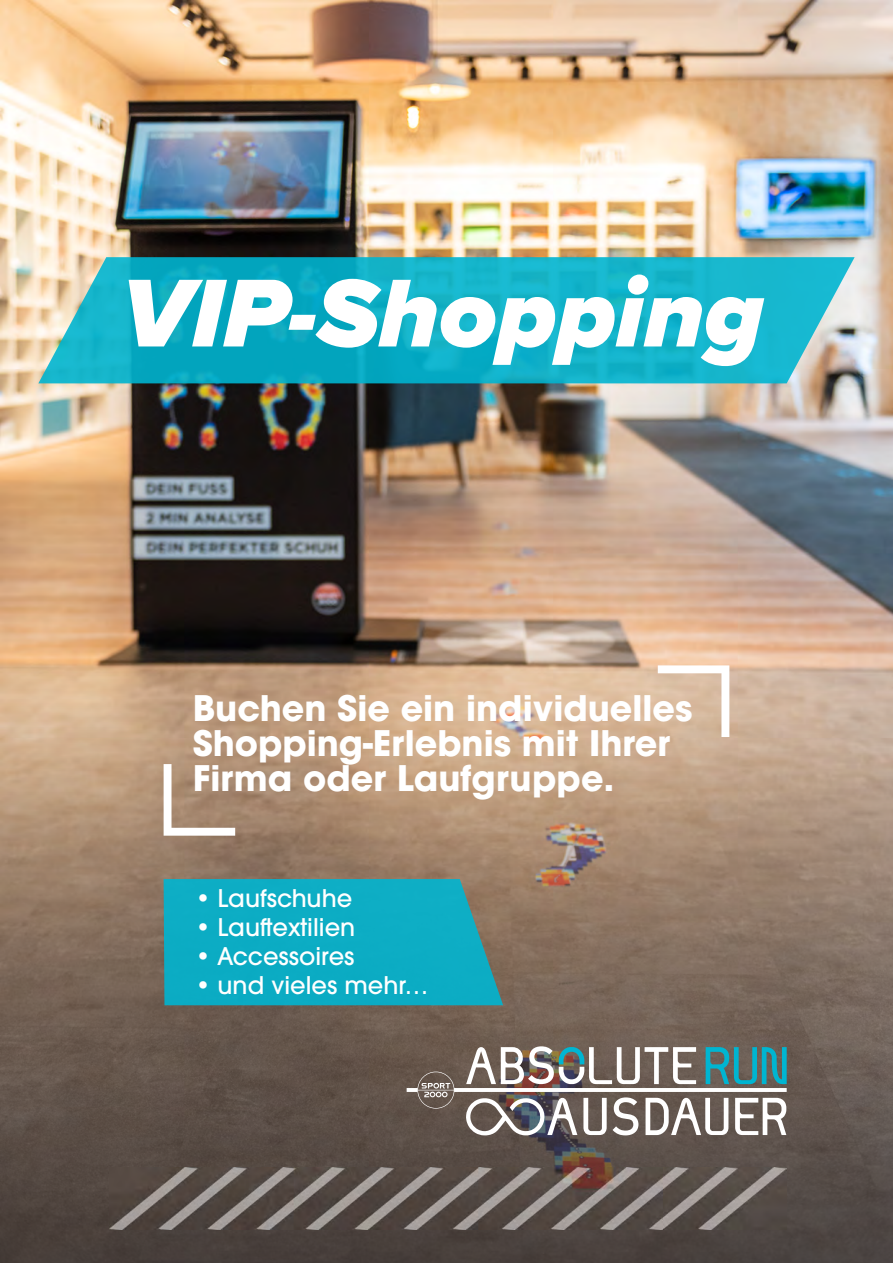
<style>
.page{position:relative;width:893px;height:1263px;background:#fff}
.page>*{position:absolute;margin:0;border:0;box-sizing:border-box;transform-origin:0 0}
.t1{font:italic 900 99.9px "Proxima Nova";color:#fff}
.t2{font:700 34.95px/35px "ITC Avant Garde Pro";color:#fff}
.t3{font:500 24.15px "ITC Avant Garde Pro";color:#fff}
</style>
<div class="page">
<img style="left:0;top:0;width:893px;height:667px">
<img style="left:0;top:667px;width:893px;height:596px">
<svg style="left:38px;top:257px;width:817px;height:126px;background:#20b2c6"></svg>
<svg style="left:164px;top:879px;width:339px;height:126px;background:#14a8bd"></svg>
<svg style="left:706px;top:1047px;width:81px;height:37px;background:#3b868d"></svg>
<hr style="left:407px;top:1088px;width:11px;height:4px;background:#fff">
<svg style="left:417px;top:1071px;width:37px;height:37px"></svg>
<hr style="left:454px;top:1088px;width:333px;height:4px;background:#fff">
<svg style="left:466px;top:1046px;width:230px;height:38px"></svg>
<svg style="left:583px;top:1097px;width:55px;height:38px"></svg>
<svg style="left:645px;top:1098px;width:83px;height:37px"></svg>
<svg style="left:735px;top:1098px;width:51px;height:37px"></svg>
<svg style="left:466px;top:1098px;width:111px;height:37px"></svg>
<svg style="left:164px;top:764px;width:71px;height:72px"></svg>
<svg style="left:658px;top:665px;width:71px;height:72px"></svg>
<img style="left:110px;top:1168px;width:676px;height:62px">
<h1 class="t1" style="left:121px;top:268px;width:644px">VIP-Shopping</h1>
<p class="t2" style="left:193px;top:695px;width:501px">Buchen Sie ein individuelles<br>Shopping-Erlebnis mit Ihrer<br>Firma oder Laufgruppe.</p>
<p class="t3" style="left:196px;top:889px;width:158px">• Laufschuhe</p>
<p class="t3" style="left:196px;top:918px;width:161px">• Lauftextilien</p>
<p class="t3" style="left:196px;top:947px;width:160px">• Accessoires</p>
<p class="t3" style="left:196px;top:976px;width:234px">• und vieles mehr…</p>
</div>
